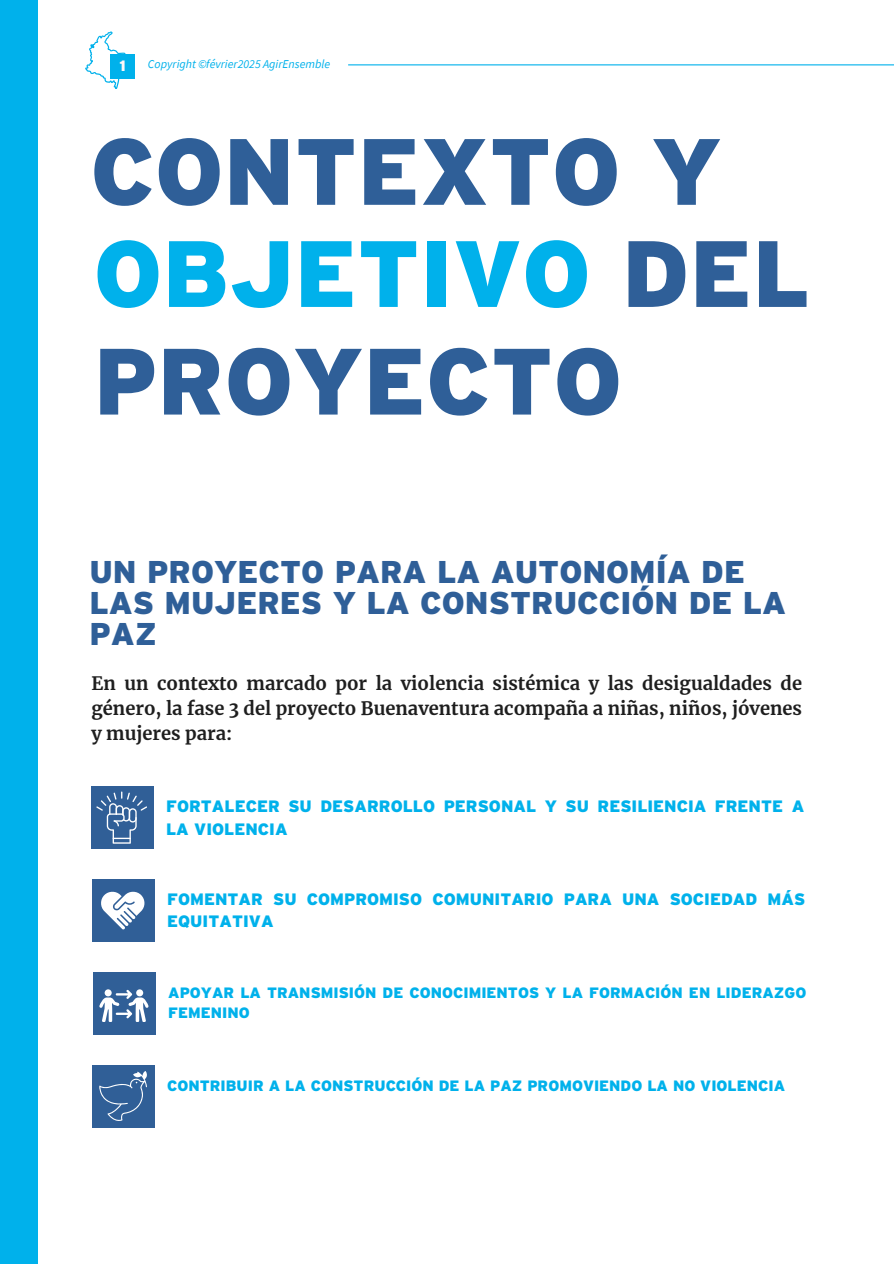
<style>
.page{position:relative;width:894px;height:1264px;background:#fff}
.page>*{position:absolute;margin:0;border:0;box-sizing:border-box;transform-origin:0 0}
.t1{font:900 93.9px "Interstate";color:#2f5f98}
.t2{font:900 93.9px "Interstate";color:#00b1eb}
.t3{font:900 31.5px/31px "Interstate";color:#2f5f98}
.t4{font:700 18.3px/25.2px "Merriweather";color:#1e1e1e;text-align:justify}
.t5{font:900 16.5px/22.5px "Interstate";color:#00b1eb}
.t6{font:900 15px/20.2px "Interstate";color:#00b1eb}
.t7{font:900 15px "Interstate";color:#fcf7f8}
.t8{font:italic 12px "Source Sans Pro";color:#00b1eb}
.s1{color:#2f5f98}
</style>
<div class="page">
<div style="left:0;top:0;width:37px;height:1263px;background:#00b1eb"></div>
<div style="left:92px;top:879px;width:63px;height:62px;background:#305f97"></div>
<svg style="left:101px;top:891px;width:44px;height:39px"></svg>
<div style="left:94px;top:972px;width:62px;height:62px;background:#305f97"></div>
<svg style="left:99px;top:989px;width:50px;height:32px"></svg>
<div style="left:91px;top:786px;width:63px;height:62px;background:#305f97"></div>
<svg style="left:96px;top:791px;width:51px;height:52px"></svg>
<div style="left:92px;top:1065px;width:63px;height:62px;background:#305f97"></div>
<svg style="left:99px;top:1071px;width:48px;height:50px"></svg>
<svg style="left:85px;top:31px;width:42px;height:58px"></svg>
<div style="left:110px;top:54px;width:25px;height:24px;background:#00b1eb"></div>
<hr style="left:348px;top:64px;width:545px;height:1px;background:#00b1eb">
<h1 class="t7" style="left:119px;top:57px;width:8px">1</h1>
<h1 class="t8" style="left:148px;top:56px;width:184px">Copyright ©février2025 AgirEnsemble</h1>
<h4 class="t1" style="left:90px;top:118px;width:632px">CONTEXTO Y</h4>
<p class="t2" style="left:94px;top:220px;width:717px">OBJETIVO <span class="s1">DEL</span></p>
<h3 class="t1" style="left:94px;top:328px;width:530px">PROYECTO</h3>
<h1 class="t3" style="left:89px;top:556px;width:698px">UN PROYECTO PARA LA AUTONOMÍA DE<br>LAS MUJERES Y LA CONSTRUCCIÓN DE LA<br>PAZ</h1>
<h2 class="t4" style="left:91px;top:670px;width:712px">En un contexto marcado por la violencia sistémica y las desigualdades de género, la fase 3 del proyecto Buenaventura acompaña a niñas, niños, jóvenes y mujeres para:</h2>
<p class="t5" style="left:166px;top:794px;width:639px">FORTALECER SU DESARROLLO PERSONAL Y SU RESILIENCIA FRENTE A<br>LA VIOLENCIA</p>
<p class="t5" style="left:167px;top:887px;width:639px">FOMENTAR SU COMPROMISO COMUNITARIO PARA UNA SOCIEDAD MÁS<br>EQUITATIVA</p>
<p class="t6" style="left:168px;top:982px;width:639px">APOYAR LA TRANSMISIÓN DE CONOCIMIENTOS Y LA FORMACIÓN EN LIDERAZGO<br>FEMENINO</p>
<p class="t6" style="left:167px;top:1075px;width:619px">CONTRIBUIR A LA CONSTRUCCIÓN DE LA PAZ PROMOVIENDO LA NO VIOLENCIA</p>
</div>
